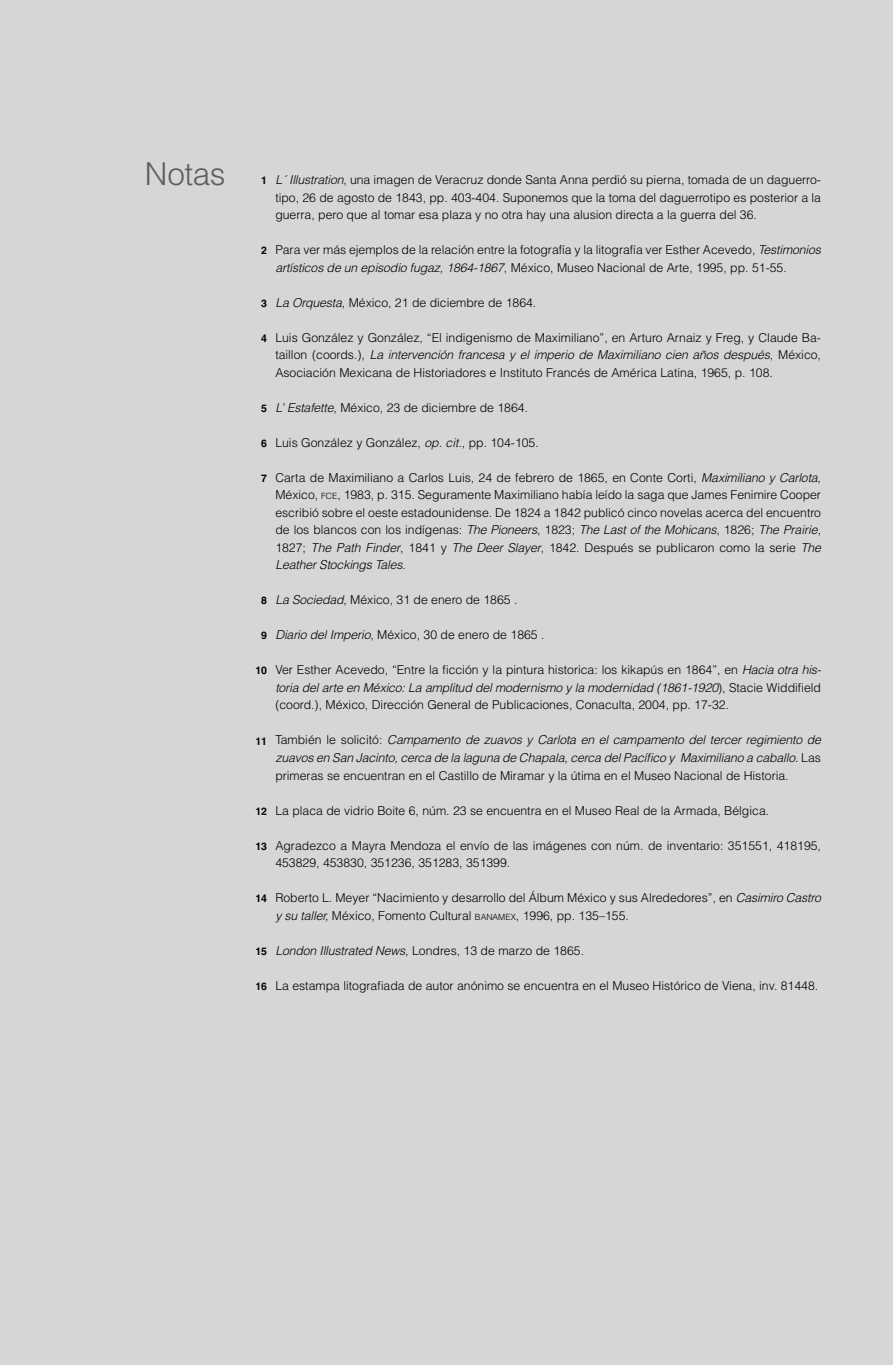
<style>
.page{position:relative;width:893px;height:1365px;background:#fff}
.page>*{position:absolute;margin:0;border:0;box-sizing:border-box;transform-origin:0 0}
.t1{font:300 31.5px "Helvetica";letter-spacing:-.015em;color:#5e5e5f}
.t2{font:300 12.25px/17.5px "Helvetica";color:#000;text-align:justify}
.t3{font:italic 300 12.25px/17.5px "Helvetica";letter-spacing:-.01em;color:#000;text-align:justify}
.t4{font:700 10.5px "Helvetica";letter-spacing:-.01em;color:#000}
.s1{font-style:italic}
.s2{font-size:8.58px}
.s3{font-style:normal}
.s4{font-style:inherit}
</style>
<div class="page">
<div style="left:0;top:0;width:893px;height:1364px;background:#d6d6d7"></div>
<h1 class="t1" style="left:145px;top:154px;width:82px">Notas</h1>
<p class="t4" style="left:261px;top:174px;width:7px">1</p>
<p class="t4" style="left:261px;top:244px;width:7px">2</p>
<p class="t4" style="left:261px;top:296px;width:7px">3</p>
<p class="t4" style="left:261px;top:331px;width:7px">4</p>
<p class="t4" style="left:261px;top:401px;width:7px">5</p>
<p class="t4" style="left:261px;top:436px;width:7px">6</p>
<p class="t4" style="left:261px;top:471px;width:7px">7</p>
<p class="t4" style="left:261px;top:594px;width:7px">8</p>
<p class="t4" style="left:261px;top:629px;width:7px">9</p>
<p class="t4" style="left:255px;top:664px;width:13px">10</p>
<p class="t4" style="left:255px;top:734px;width:13px">11</p>
<p class="t4" style="left:255px;top:804px;width:13px">12</p>
<p class="t4" style="left:255px;top:839px;width:13px">13</p>
<p class="t4" style="left:255px;top:891px;width:13px">14</p>
<p class="t4" style="left:255px;top:944px;width:13px">15</p>
<p class="t4" style="left:255px;top:979px;width:13px">16</p>
<p class="t2" style="left:275px;top:171px;width:547px"><span class="s1">L´ Illustration</span>, una imagen de Veracruz donde Santa Anna perdió su pierna, tomada de un daguerro&shy;tipo, 26 de agosto de 1843, pp. 403-404. Suponemos que la toma del daguerrotipo es posterior a la guerra, pero que al tomar esa plaza y no otra hay una alusion directa a la guerra del 36.</p>
<p class="t2" style="left:275px;top:241px;width:547px">Para ver más ejemplos de la relación entre la fotografía y la litografía ver Esther Acevedo, <span class="s1">Testimonios artísticos de un episodio fugaz, 1864-1867</span>, México, Museo Nacional de Arte, 1995, pp. 51-55.</p>
<p class="t2" style="left:275px;top:293px;width:263px"><span class="s1">La Orquesta</span>, México, 21 de diciembre de 1864.</p>
<p class="t2" style="left:275px;top:328px;width:547px">Luis González y González, “El indigenismo de Maximiliano”, en Arturo Arnaiz y Freg, y Claude Ba&shy;taillon (coords.), <span class="s1">La intervención francesa y el imperio de Maximiliano cien años después</span>, México, Asociación Mexicana de Historiadores e Instituto Francés de América Latina, 1965, p. 108.</p>
<p class="t2" style="left:275px;top:398px;width:254px"><span class="s1">L’ Estafette</span>, México, 23 de diciembre de 1864.</p>
<p class="t2" style="left:275px;top:433px;width:265px">Luis González y González, <span class="s1">op. cit.</span>, pp. 104-105.</p>
<p class="t2" style="left:275px;top:468px;width:547px">Carta de Maximiliano a Carlos Luis, 24 de febrero de 1865, en Conte Corti, <span class="s1">Maximiliano y Carlota</span>, México, <span class="s2">FCE</span>, 1983, p. 315. Seguramente Maximiliano había leído la saga que James Fenimire Cooper escribió sobre el oeste estadounidense. De 1824 a 1842 publicó cinco novelas acerca del encuentro de los blancos con los indígenas: <span class="s1">The Pioneers</span>, 1823; <span class="s1">The Last of the Mohicans</span>, 1826; <span class="s1">The Prairie</span>, 1827; <span class="s1">The Path Finder</span>, 1841 y <span class="s1">The Deer Slayer</span>, 1842. Después se publicaron como la serie <span class="s1">The Leather Stockings Tales</span>.</p>
<p class="t2" style="left:275px;top:591px;width:244px"><span class="s1">La Sociedad</span>, México, 31 de enero de 1865 .</p>
<p class="t2" style="left:275px;top:626px;width:271px"><span class="s1">Diario del Imperio</span>, México, 30 de enero de 1865 .</p>
<p class="t2" style="left:275px;top:661px;width:547px">Ver Esther Acevedo, “Entre la ficción y la pintura historica: los kikapús en 1864”, en <span class="s1">Hacia otra his&shy;toria del arte en México: La amplitud del modernismo y la modernidad (1861-1920</span>), Stacie Widdifield (coord.), México, Dirección General de Publicaciones, Conaculta, 2004, pp. 17-32.</p>
<p class="t3" style="left:275px;top:731px;width:547px"><span class="s3">También le solicitó:</span> Campamento de zuavos y Carlota en el campamento del tercer regimiento de zuavos en San Jacinto, cerca de la laguna de Chapala, cerca del Pacífico y Maximiliano a caballo<span class="s3">. Las primeras se encuentran en el Castillo de Miramar y la útima en el Museo Nacional de Historia.</span></p>
<p class="t2" style="left:275px;top:801px;width:495px">La placa de vidrio Boite 6, núm. 23 se encuentra en el Museo Real de la Armada, Bélgica.</p>
<p class="t2" style="left:275px;top:836px;width:547px">Agradezco a Mayra Mendoza el envío de las imágenes con núm. de inventario: 351551, 418195,<br>453829, 453830, 351236, 351283, 351399.</p>
<p class="t2" style="left:275px;top:888px;width:547px">Roberto L. Meyer “Nacimiento y desarrollo del Álbum México y sus Alrededores”, en <span class="s1">Casimiro Castro y su taller,</span> México, Fomento Cultural <span class="s2">BANAMEX</span><span class="s4">,</span> 1996, pp. 135–155.</p>
<p class="t2" style="left:275px;top:941px;width:310px"><span class="s1">London Illustrated News</span>, Londres, 13 de marzo de 1865.</p>
<p class="t2" style="left:275px;top:976px;width:544px">La estampa litografiada de autor anónimo se encuentra en el Museo Histórico de Viena, inv. 81448.</p>
</div>
